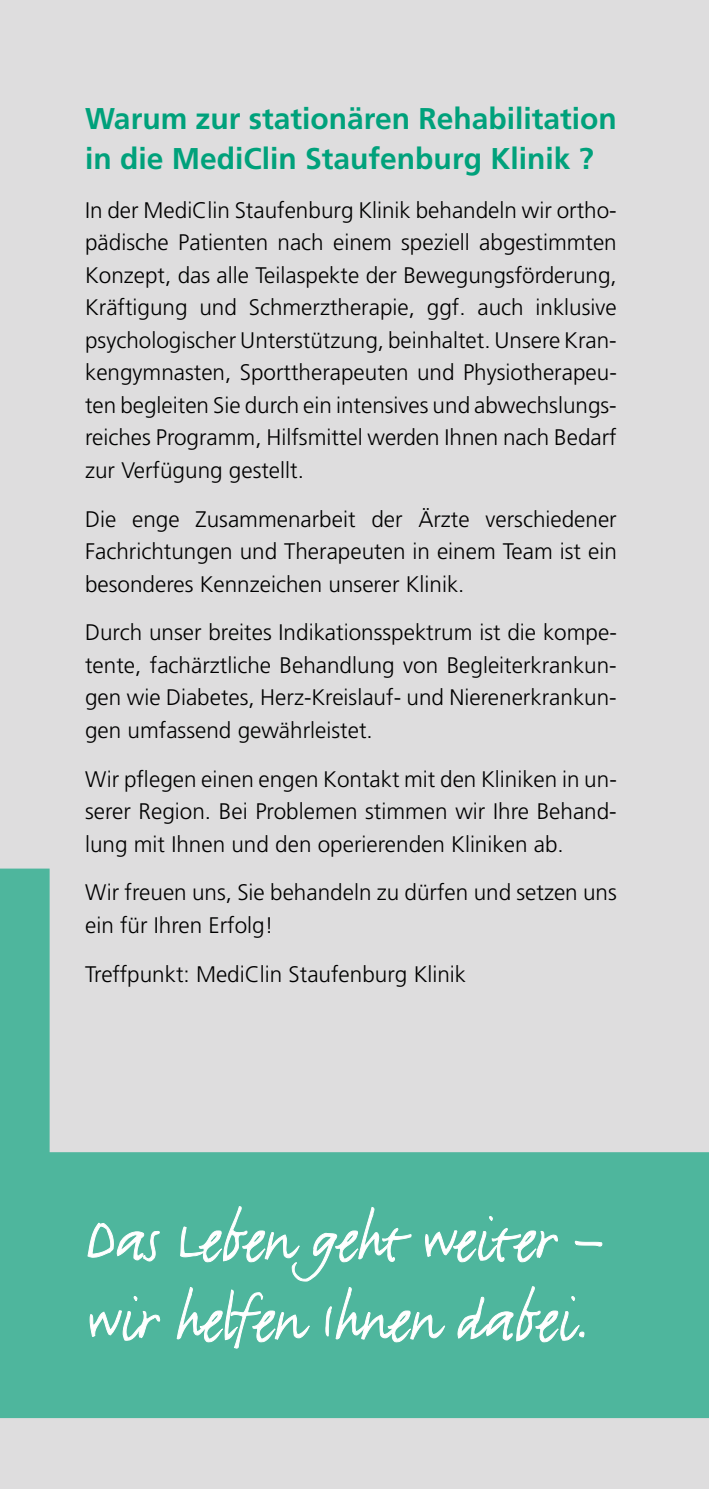
<style>
.page{position:relative;width:709px;height:1489px;background:#fff}
.page>*{position:absolute;margin:0;border:0;box-sizing:border-box;transform-origin:0 0}
.t1{font:70px/80px "Justlefthand";letter-spacing:-.005em;color:#fff}
.t2{font:700 30px/40px "Frutiger LT";color:#00a17b}
.t3{font:300 22.5px/32.5px "Frutiger LT";color:#000;text-align:justify}
</style>
<div class="page">
<div style="left:0;top:0;width:709px;height:1488px;background:#deddde"></div>
<svg style="left:0;top:868px;width:709px;height:549px"></svg>
<svg style="left:87px;top:1221px;width:73px;height:41px;background:#67c0ab"></svg>
<svg style="left:89px;top:1294px;width:71px;height:46px;background:#61bda7"></svg>
<svg style="left:176px;top:1205px;width:427px;height:144px;background:#5cbba4"></svg>
<h2 class="t2" style="left:85px;top:99px;width:533px">Warum zur stationären Rehabilitation in die MediClin Staufenburg Klinik ?</h2>
<p class="t3" style="left:85px;top:194px;width:533px">In der MediClin Staufenburg Klinik behandeln wir ortho&shy;pädische Patienten nach einem speziell abgestimmten Konzept, das alle Teilaspekte der Bewegungsförderung, Kräftigung und Schmerztherapie, ggf. auch inklusive psychologischer Unterstützung, beinhaltet. Unsere Kran&shy;kengymnasten, Sporttherapeuten und Physiotherapeu&shy;ten begleiten Sie durch ein intensives und abwechslungs&shy;reiches Programm, Hilfsmittel werden Ihnen nach Bedarf zur Verfügung gestellt.</p>
<p class="t3" style="left:85px;top:503px;width:533px">Die enge Zusammenarbeit der Ärzte verschiedener Fachrichtungen und Therapeuten in einem Team ist ein besonderes Kennzeichen unserer Klinik.</p>
<p class="t3" style="left:85px;top:616px;width:533px">Durch unser breites Indikationsspektrum ist die kompe&shy;tente, fachärztliche Behandlung von Begleiterkrankun&shy;gen wie Diabetes, Herz-Kreislauf- und Nierenerkrankun&shy;gen umfassend gewährleistet.</p>
<p class="t3" style="left:85px;top:763px;width:533px">Wir pflegen einen engen Kontakt mit den Kliniken in un&shy;serer Region. Bei Problemen stimmen wir Ihre Behand&shy;lung mit Ihnen und den operierenden Kliniken ab.</p>
<p class="t3" style="left:85px;top:876px;width:533px">Wir freuen uns, Sie behandeln zu dürfen und setzen uns ein für Ihren Erfolg!</p>
<p class="t3" style="left:85px;top:957px;width:382px">Treffpunkt: MediClin Staufenburg Klinik</p>
<h1 class="t1" style="left:86px;top:1201px;width:519px">Das Leben geht weiter – wir helfen Ihnen dabei.</h1>
</div>
